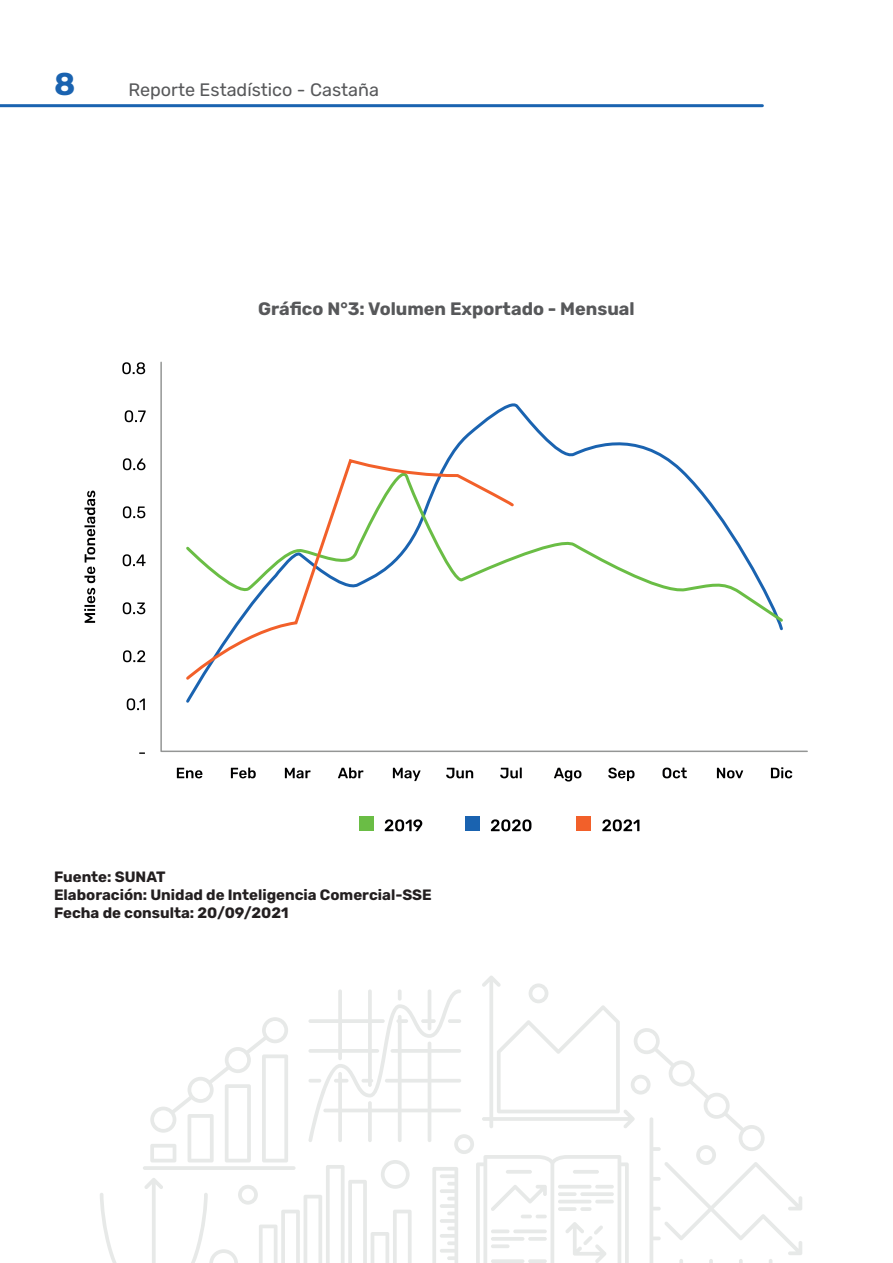
<style>
.page{position:relative;width:893px;height:1263px;background:#fff}
.page>*{position:absolute;margin:0;border:0;box-sizing:border-box;transform-origin:0 0}
.t1{font:700 31.5px "Rubik";color:#1a63b0}
.t2{font:700 18px "Rubik";color:#57585a}
.t3{font:18px "Rubik";color:#57585a}
.t4{font:700 15px/18px "Rubik";color:#231f20}
</style>
<div class="page">
<hr style="left:0;top:104px;width:762px;height:3px;background:#1a63b0">
<svg style="left:100px;top:976px;width:702px;height:287px"></svg>
<svg style="left:84px;top:491px;width:11px;height:132px"></svg>
<div style="left:576px;top:817px;width:15px;height:14px;background:#f2602a"></div>
<svg style="left:602px;top:819px;width:37px;height:12px"></svg>
<div style="left:359px;top:817px;width:14px;height:14px;background:#6abd45"></div>
<svg style="left:385px;top:819px;width:37px;height:12px"></svg>
<div style="left:465px;top:817px;width:14px;height:14px;background:#1a63b0"></div>
<svg style="left:491px;top:819px;width:40px;height:12px"></svg>
<svg style="left:122px;top:362px;width:23px;height:12px"></svg>
<svg style="left:125px;top:410px;width:21px;height:12px"></svg>
<svg style="left:123px;top:458px;width:22px;height:12px"></svg>
<svg style="left:123px;top:506px;width:22px;height:12px"></svg>
<svg style="left:123px;top:554px;width:23px;height:12px"></svg>
<svg style="left:123px;top:602px;width:22px;height:12px"></svg>
<svg style="left:123px;top:650px;width:22px;height:12px"></svg>
<svg style="left:127px;top:698px;width:18px;height:12px"></svg>
<svg style="left:139px;top:752px;width:6px;height:2px"></svg>
<svg style="left:177px;top:768px;width:25px;height:10px"></svg>
<svg style="left:231px;top:767px;width:25px;height:11px"></svg>
<svg style="left:285px;top:768px;width:25px;height:10px"></svg>
<svg style="left:338px;top:767px;width:25px;height:11px"></svg>
<svg style="left:393px;top:768px;width:28px;height:13px"></svg>
<svg style="left:446px;top:768px;width:27px;height:10px"></svg>
<svg style="left:500px;top:767px;width:22px;height:11px"></svg>
<svg style="left:554px;top:768px;width:27px;height:13px"></svg>
<svg style="left:608px;top:767px;width:26px;height:14px"></svg>
<svg style="left:662px;top:767px;width:25px;height:11px"></svg>
<svg style="left:717px;top:768px;width:26px;height:10px"></svg>
<svg style="left:771px;top:767px;width:21px;height:11px"></svg>
<svg style="left:160px;top:361px;width:648px;height:391px"></svg>
<svg style="left:185px;top:399px;width:600px;height:305px"></svg>
<svg style="left:185px;top:458px;width:599px;height:165px"></svg>
<svg style="left:185px;top:461px;width:331px;height:220px"></svg>
<h1 class="t1" style="left:54px;top:67px;width:23px">8</h1>
<p class="t3" style="left:128px;top:79px;width:252px">Reporte Estadístico - Castaña</p>
<p class="t2" style="left:258px;top:298px;width:378px">Gráfico N°3: Volumen Exportado - Mensual</p>
<p class="t4" style="left:54px;top:868px;width:379px">Fuente: SUNAT<br>Elaboración: Unidad de Inteligencia Comercial-SSE<br>Fecha de consulta: 20/09/2021</p>
</div>
